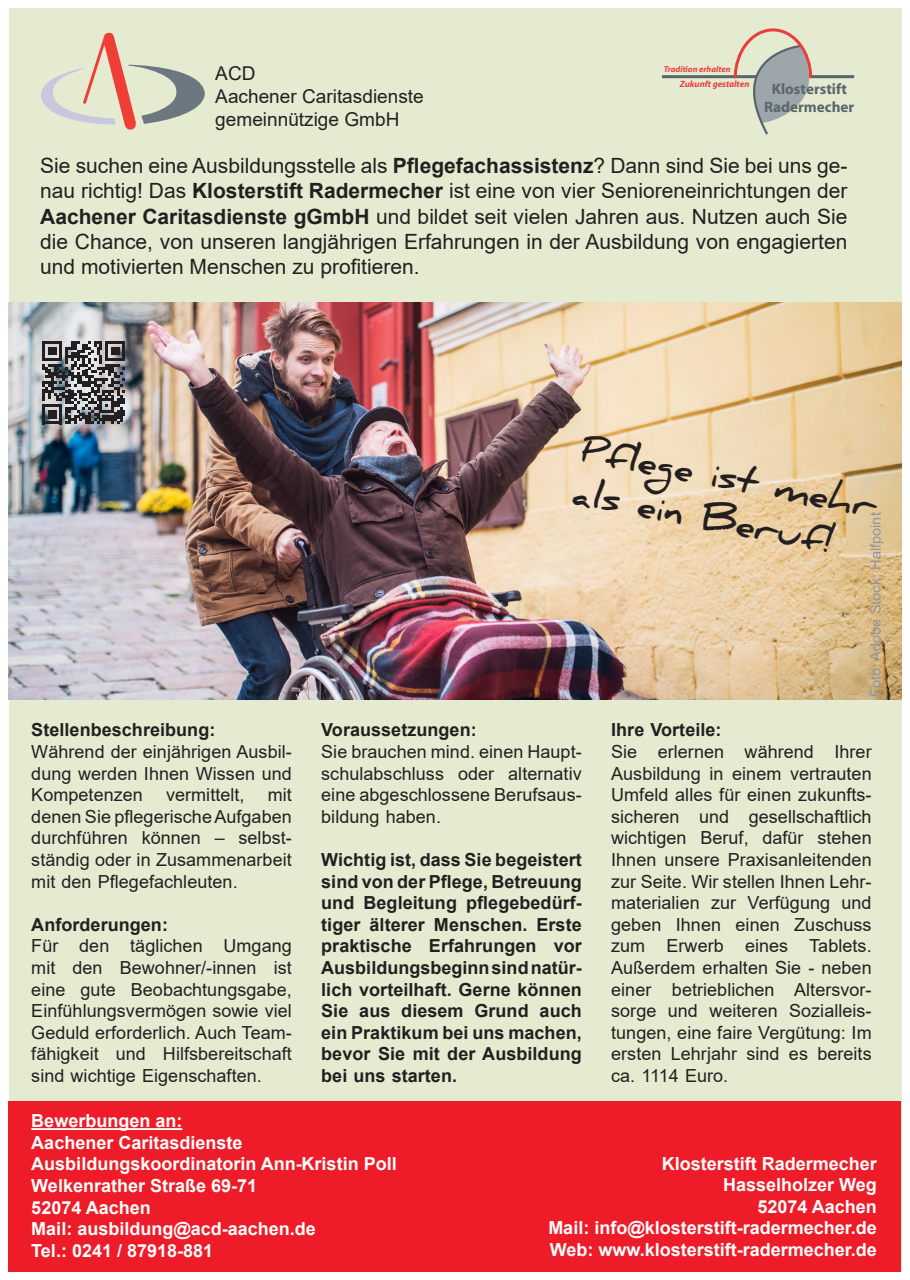
<style>
.page{position:relative;width:910px;height:1280px;background:#fff}
.page>*{position:absolute;margin:0;border:0;box-sizing:border-box;transform-origin:0 0}
.t1{font:700 36px/43.3px "Daniel";color:#231f20}
.t2{font:21px/25.2px "Arial";color:#231f20;text-align:justify}
.t3{font:19.2px/23.1px "Arial";color:#231f20}
.t4{font:19.05px "Arial";color:#231f20}
._02_Fliesstext{font:18px/21.6px "Arial";letter-spacing:.005em;color:#231f20;text-align:justify}
._02_Fliesstext-2{font:700 18px/21.6px "Arial";letter-spacing:.005em;color:#231f20;text-align:justify}
.t5{font:700 18px "Arial";color:#fff}
.t6{font:700 15.15px/18.1px "Myriad";color:#5a666a;text-align:center}
.t7{font:14.55px "Arial";color:#939598}
.t8{font:italic 700 9px "Myriad";color:#ea3d3d}
.t9{font:italic 700 8.55px "Myriad";color:#ea3d3d}
.s1{font-weight:700}
</style>
<div class="page">
<div style="left:9px;top:9px;width:892px;height:1262px;background:#e5ebd1"></div>
<img style="left:9px;top:302px;width:892px;height:398px">
<hr style="left:662px;top:75px;width:192px;height:3px;background:#5a666a">
<svg style="left:724px;top:28px;width:108px;height:107px"></svg>
<svg style="left:41px;top:32px;width:164px;height:98px"></svg>
<svg style="left:42px;top:341px;width:83px;height:83px"></svg>
<div style="left:9px;top:1101px;width:892px;height:170px;background:#ee1c28"></div>
<hr style="left:31px;top:1128px;width:151px;height:2px;background:#fff">
<p class="t3" style="left:221px;top:54px;width:212px">ACD<br>Aachener Caritasdienste gemeinnützige GmbH</p>
<p class="t4" style="left:215px;top:60px;width:42px">ACD</p>
<p class="t4" style="left:215px;top:83px;width:210px">Aachener Caritasdienste</p>
<p class="t4" style="left:215px;top:106px;width:186px">gemeinnützige GmbH</p>
<p class="t9" style="left:664px;top:65px;width:68px">Tradition erhalten</p>
<p class="t8" style="left:680px;top:79px;width:71px">Zukunft gestalten</p>
<p class="t6" style="left:764px;top:80px;width:92px">Klosterstift<br>Radermecher</p>
<p class="t2" style="left:40px;top:153px;width:809px">Sie suchen eine Ausbildungsstelle als <span class="s1">Pflegefachassistenz</span>? Dann sind Sie bei uns ge&shy;nau richtig! Das <span class="s1">Klosterstift Radermecher</span> ist eine von vier Senioreneinrichtungen der <span class="s1">Aachener Caritasdienste gGmbH</span> und bildet seit vielen Jahren aus. Nutzen auch Sie die Chance, von unseren langjährigen Erfahrungen in der Ausbildung von engagierten und motivierten Menschen zu profitieren.</p>
<p class="_02_Fliesstext-2" style="left:31px;top:719px;width:186px">Stellenbeschreibung:</p>
<p class="_02_Fliesstext" style="left:31px;top:741px;width:262px">Während der einjährigen Ausbil&shy;dung werden Ihnen Wissen und Kompetenzen</p>
<p class="_02_Fliesstext" style="left:31px;top:784px;width:262px;text-indent:236px">mit denen Sie pflegerische Aufgaben durchführen können – selbst&shy;ständig oder in Zusammenarbeit mit den Pflegefachleuten.</p>
<p class="_02_Fliesstext-2" style="left:31px;top:914px;width:138px">Anforderungen:</p>
<p class="_02_Fliesstext" style="left:31px;top:935px;width:262px">Für den täglichen Umgang mit den Bewohner/-innen ist eine gute Beobachtungsgabe, Einfühlungsvermögen sowie viel Geduld erforderlich. Auch Team&shy;fähigkeit und Hilfsbereitschaft sind wichtige Eigenschaften.</p>
<p class="_02_Fliesstext" style="left:166px;top:784px;width:80px">vermittelt,</p>
<p class="t1" style="left:586px;top:427px;width:301px;rotate:11deg">Pflege ist mehr als ein Beruf!</p>
<p class="t7" style="left:866px;top:697px;width:186px;rotate:-90deg">Foto: Adobe Stock; Halfpoint</p>
<p class="_02_Fliesstext-2" style="left:321px;top:719px;width:157px">Voraussetzungen:</p>
<p class="_02_Fliesstext" style="left:321px;top:741px;width:262px">Sie brauchen mind. einen Haupt&shy;schulabschluss oder alternativ eine abgeschlossene Berufsaus&shy;bildung haben.</p>
<p class="_02_Fliesstext-2" style="left:321px;top:849px;width:262px">Wichtig ist, dass Sie begeistert sind von der Pflege, Betreuung und Begleitung pflegebedürf&shy;tiger älterer Menschen. Erste praktische Erfahrungen vor Ausbildungsbeginn sind natür&shy;lich vorteilhaft. Gerne können Sie aus diesem Grund auch ein Praktikum bei uns machen, bevor Sie mit der Ausbildung bei uns starten.</p>
<p class="_02_Fliesstext-2" style="left:611px;top:719px;width:112px">Ihre Vorteile:</p>
<p class="_02_Fliesstext" style="left:611px;top:741px;width:262px">Sie erlernen während Ihrer Ausbildung in einem vertrauten Umfeld alles für einen zukunfts&shy;sicheren und gesellschaftlich wichtigen Beruf, dafür stehen Ihnen unsere Praxisanleitenden zur Seite. Wir stellen Ihnen Lehr&shy;materialien zur Verfügung und geben Ihnen einen Zuschuss zum Erwerb eines Tablets.<br>Außerdem erhalten Sie - neben einer betrieblichen Altersvor&shy;sorge und weiteren Sozialleis&shy;tungen, eine faire Vergütung: Im ersten Lehrjahr sind es bereits ca. 1114 Euro.</p>
<p class="t5" style="left:31px;top:1108px;width:153px">Bewerbungen an:</p>
<p class="t5" style="left:31px;top:1130px;width:213px">Aachener Caritasdienste</p>
<p class="t5" style="left:31px;top:1151px;width:367px">Ausbildungskoordinatorin Ann-Kristin Poll</p>
<p class="t5" style="left:31px;top:1173px;width:227px">Welkenrather Straße 69-71</p>
<p class="t5" style="left:31px;top:1194px;width:121px">52074 Aachen</p>
<p class="t5" style="left:31px;top:1216px;width:286px">Mail: ausbildung@acd-aachen.de</p>
<p class="t5" style="left:31px;top:1238px;width:183px">Tel.: 0241 / 87918-881</p>
<p class="t5" style="left:662px;top:1150px;width:217px">Klosterstift Radermecher</p>
<p class="t5" style="left:723px;top:1172px;width:155px">Hasselholzer Weg</p>
<p class="t5" style="left:758px;top:1194px;width:121px">52074 Aachen</p>
<p class="t5" style="left:548px;top:1215px;width:330px">Mail: info@klosterstift-radermecher.de</p>
<p class="t5" style="left:550px;top:1237px;width:329px">Web: www.klosterstift-radermecher.de</p>
</div>
